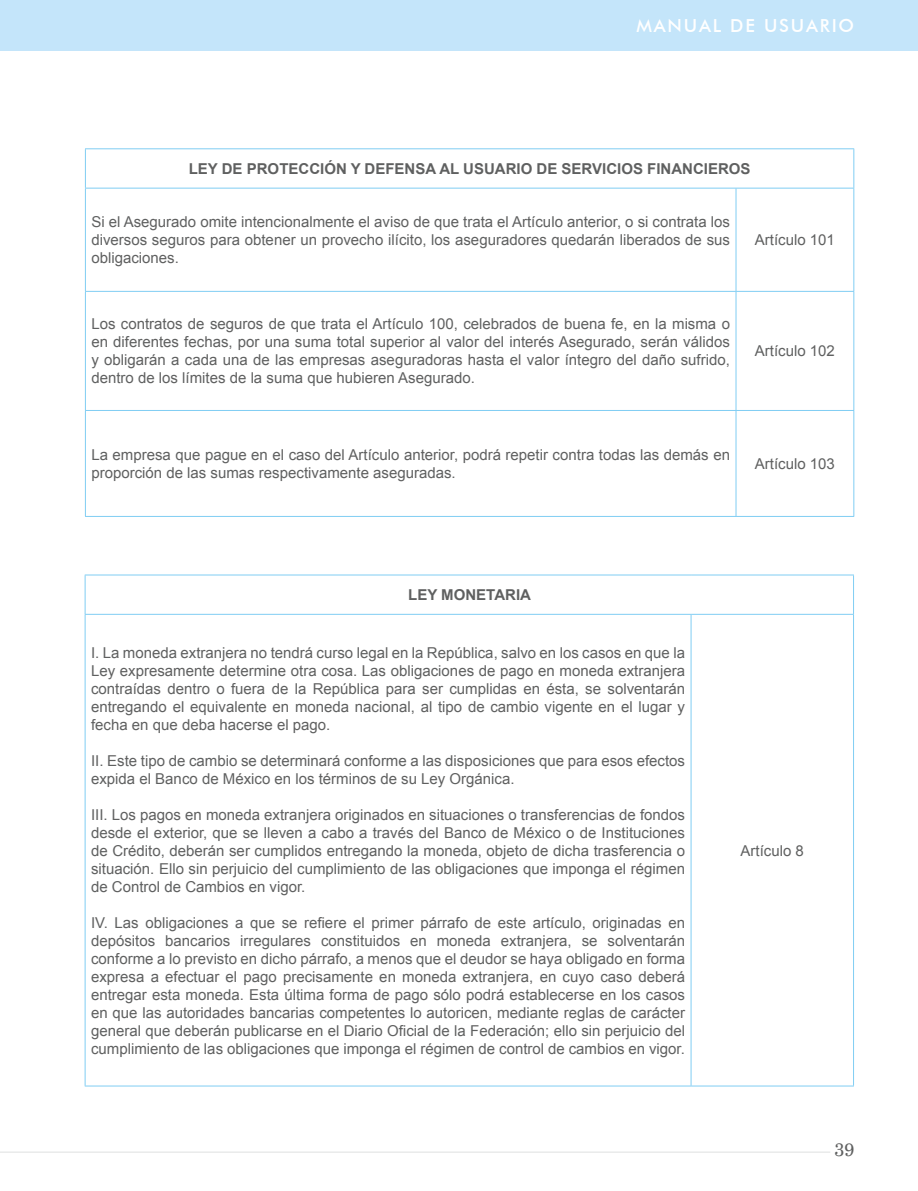
<style>
.page{position:relative;width:918px;height:1191px;background:#fff}
.page>*{position:absolute;margin:0;border:0;box-sizing:border-box;transform-origin:0 0}
.t1{font:500 18px "Futura BT";letter-spacing:.1em;color:#fff}
.t2{font:18px "Century Schoolbook BT";color:#5f6060}
.t3{font:15px/18px "Arial";color:#5f6060;text-align:justify}
.t4{font:700 15px "Arial";color:#5f6060}
</style>
<div class="page">
<div style="left:0;top:0;width:918px;height:51px;background:#c4e5fa"></div>
<hr style="left:0;top:1151px;width:830px;height:2px;background:#e9eaea">
<hr style="left:85px;top:575px;width:1px;height:39px;background:#80cdf3">
<hr style="left:85px;top:574px;width:606px;height:1px;background:#80cdf3">
<hr style="left:691px;top:574px;width:163px;height:1px;background:#80cdf3">
<hr style="left:85px;top:614px;width:606px;height:1px;background:#80cdf3">
<hr style="left:853px;top:575px;width:1px;height:39px;background:#80cdf3">
<hr style="left:691px;top:614px;width:163px;height:1px;background:#80cdf3">
<hr style="left:85px;top:614px;width:1px;height:471px;background:#80cdf3">
<hr style="left:85px;top:1085px;width:606px;height:1px;background:#80cdf3">
<hr style="left:691px;top:614px;width:1px;height:471px;background:#80cdf3">
<hr style="left:691px;top:1085px;width:163px;height:1px;background:#80cdf3">
<hr style="left:853px;top:614px;width:1px;height:471px;background:#80cdf3">
<hr style="left:85px;top:149px;width:1px;height:39px;background:#80cdf3">
<hr style="left:85px;top:148px;width:651px;height:1px;background:#80cdf3">
<hr style="left:736px;top:148px;width:118px;height:1px;background:#80cdf3">
<hr style="left:85px;top:188px;width:651px;height:1px;background:#80cdf3">
<hr style="left:853px;top:149px;width:1px;height:39px;background:#80cdf3">
<hr style="left:736px;top:188px;width:118px;height:1px;background:#80cdf3">
<hr style="left:85px;top:188px;width:1px;height:103px;background:#80cdf3">
<hr style="left:85px;top:292px;width:1px;height:118px;background:#80cdf3">
<hr style="left:85px;top:411px;width:1px;height:105px;background:#80cdf3">
<hr style="left:85px;top:291px;width:651px;height:1px;background:#80cdf3">
<hr style="left:85px;top:410px;width:651px;height:1px;background:#80cdf3">
<hr style="left:85px;top:516px;width:651px;height:1px;background:#80cdf3">
<hr style="left:736px;top:188px;width:1px;height:103px;background:#80cdf3">
<hr style="left:736px;top:292px;width:1px;height:118px;background:#80cdf3">
<hr style="left:736px;top:411px;width:1px;height:105px;background:#80cdf3">
<hr style="left:736px;top:291px;width:118px;height:1px;background:#80cdf3">
<hr style="left:736px;top:410px;width:118px;height:1px;background:#80cdf3">
<hr style="left:736px;top:516px;width:118px;height:1px;background:#80cdf3">
<hr style="left:853px;top:188px;width:1px;height:103px;background:#80cdf3">
<hr style="left:853px;top:292px;width:1px;height:118px;background:#80cdf3">
<hr style="left:853px;top:411px;width:1px;height:105px;background:#80cdf3">
<p class="t1" style="left:637px;top:15px;width:219px">MANUAL DE USUARIO</p>
<p class="t4" style="left:189px;top:159px;width:563px">LEY DE PROTECCIÓN Y DEFENSA AL USUARIO DE SERVICIOS FINANCIEROS</p>
<p class="t3" style="left:91px;top:213px;width:640px">Si el Asegurado omite intencionalmente el aviso de que trata el Artículo anterior, o si contrata los diversos seguros para obtener un provecho ilícito, los aseguradores quedarán liberados de sus obligaciones.</p>
<p class="t3" style="left:91px;top:315px;width:640px">Los contratos de seguros de que trata el Artículo 100, celebrados de buena fe, en la misma o en diferentes fechas, por una suma total superior al valor del interés Asegurado, serán válidos y obligarán a cada una de las empresas aseguradoras hasta el valor íntegro del daño sufrido, dentro de los límites de la suma que hubieren Asegurado.</p>
<p class="t3" style="left:755px;top:231px;width:82px">Artículo 101</p>
<p class="t3" style="left:755px;top:342px;width:82px">Artículo 102</p>
<p class="t3" style="left:91px;top:446px;width:640px">La empresa que pague en el caso del Artículo anterior, podrá repetir contra todas las demás en proporción de las sumas respectivamente aseguradas.</p>
<p class="t3" style="left:755px;top:455px;width:82px">Artículo 103</p>
<p class="t4" style="left:408px;top:585px;width:124px">LEY MONETARIA</p>
<p class="t3" style="left:91px;top:643px;width:595px">I. La moneda extranjera no tendrá curso legal en la República, salvo en los casos en que la Ley expresamente determine otra cosa. Las obligaciones de pago en moneda extranjera contraídas dentro o fuera de la República para ser cumplidas en ésta, se solventarán entregando el equivalente en moneda nacional, al tipo de cambio vigente en el lugar y fecha en que deba hacerse el pago.</p>
<p class="t3" style="left:91px;top:751px;width:595px">II. Este tipo de cambio se determinará conforme a las disposiciones que para esos efectos expida el Banco de México en los términos de su Ley Orgánica.</p>
<p class="t3" style="left:91px;top:805px;width:595px">III. Los pagos en moneda extranjera originados en situaciones o transferencias de fondos desde el exterior, que se lleven a cabo a través del Banco de México o de Instituciones de Crédito, deberán ser cumplidos entregando la moneda, objeto de dicha trasferencia o situación. Ello sin perjuicio del cumplimiento de las obligaciones que imponga el régimen de Control de Cambios en vigor.</p>
<p class="t3" style="left:91px;top:913px;width:596px">IV. Las obligaciones a que se refiere el primer párrafo de este artículo, originadas en depósitos bancarios irregulares constituidos en moneda extranjera, se solventarán conforme a lo previsto en dicho párrafo, a menos que el deudor se haya obligado en forma expresa a efectuar el pago precisamente en moneda extranjera, en cuyo caso deberá entregar esta moneda. Esta última forma de pago sólo podrá establecerse en los casos en que las autoridades bancarias competentes lo autoricen, mediante reglas de carácter general que deberán publicarse en el Diario Oficial de la Federación; ello sin perjuicio del cumplimiento de las obligaciones que imponga el régimen de control de cambios en vigor.</p>
<p class="t3" style="left:741px;top:841px;width:65px">Artículo 8</p>
<p class="t2" style="left:835px;top:1138px;width:21px">39</p>
</div>
